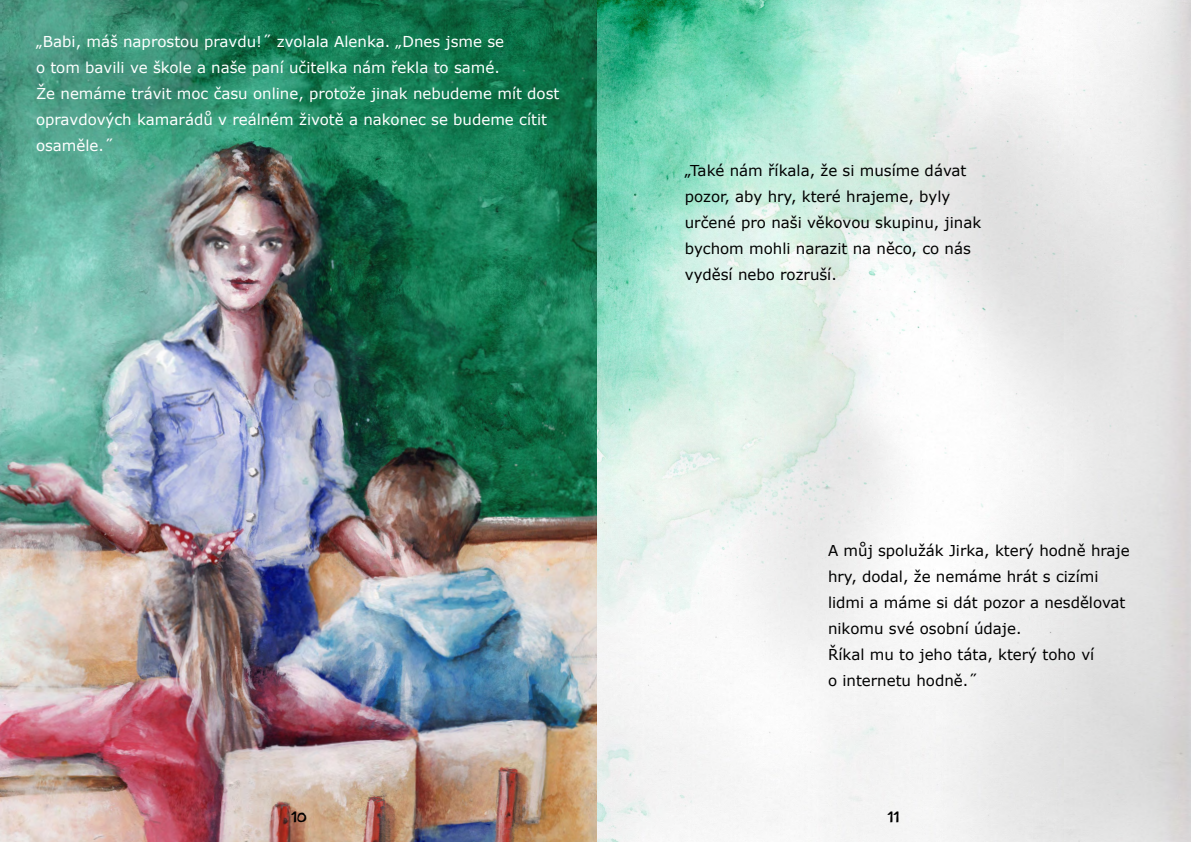
<style>
.page{position:relative;width:1191px;height:842px;background:#fff}
.page>*{position:absolute;margin:0;border:0;box-sizing:border-box;transform-origin:0 0}
.t1{font:20px "PF Amateur Flat Cool";color:#000}
.t2{font:15px/26px "MS Reference Sans Serif";color:#000}
.t3{font:15px/26px "MS Reference Sans Serif";color:#fff}
.t4{font:15px "PF Amateur Flat Cool";color:#000}
</style>
<div class="page">
<img style="left:0;top:0;width:1191px;height:842px">
<p class="t3" style="left:36px;top:29px;width:525px">„Babi, máš naprostou pravdu!˝ zvolala Alenka. „Dnes jsme se<br>o tom bavili ve škole a naše paní učitelka nám řekla to samé.<br>Že nemáme trávit moc času online, protože jinak nebudeme mít dost opravdových kamarádů v reálném životě a nakonec se budeme cítit osaměle.˝</p>
<p class="t2" style="left:685px;top:157px;width:298px">„Také nám říkala, že si musíme dávat pozor, aby hry, které hrajeme, byly určené pro naši věkovou skupinu, jinak bychom mohli narazit na něco, co nás vyděsí nebo rozruší.</p>
<p class="t2" style="left:828px;top:537px;width:303px">A můj spolužák Jirka, který hodně hraje hry, dodal, že nemáme hrát s cizími lidmi a máme si dát pozor a nesdělovat nikomu své osobní údaje.<br>Říkal mu to jeho táta, který toho ví<br>o internetu hodně.˝</p>
<p class="t4" style="left:293px;top:806px;width:13px">10</p>
<p class="t4" style="left:888px;top:806px;width:11px">11</p>
<h1 class="t1" style="left:291px;top:806px;width:17px">10</h1>
<h1 class="t1" style="left:887px;top:806px;width:14px">11</h1>
</div>
